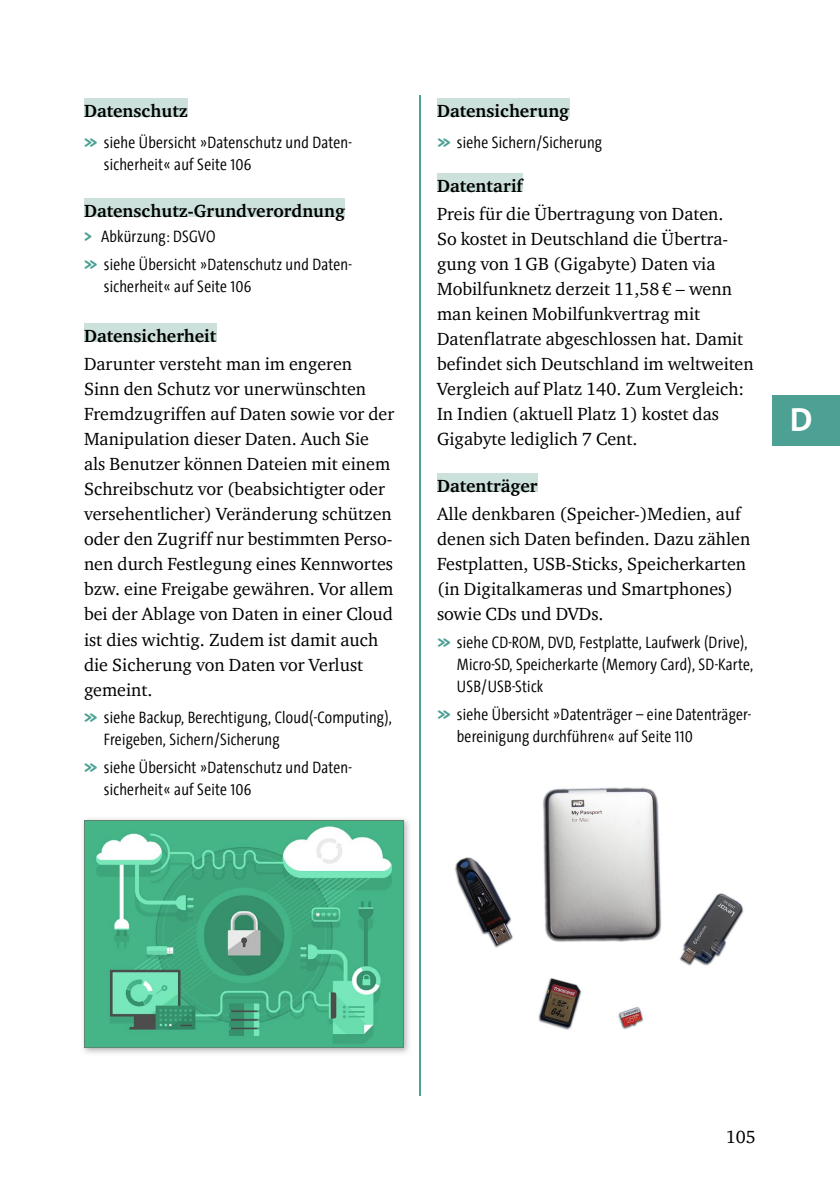
<style>
.page{position:relative;width:840px;height:1191px;background:#fff}
.page>*{position:absolute;margin:0;border:0;box-sizing:border-box;transform-origin:0 0}
.t1{font:700 34px "The Sans Os F";color:#fff}
.t2{font:18px/25px "Charter ITC Std";color:#000}
.t3{font:700 18px "Charter ITC Std";color:#000}
.t4{font:300 16.8px/22px "The Sans Cd LF4";letter-spacing:.015em;color:#000}
.s1{font-family:"Galileo Callout TS 2";font-weight:400;font-size:10px;color:#4ca094}
</style>
<div class="page">
<hr style="left:419px;top:95px;width:1px;height:1000px;background:#4ca094">
<div style="left:772px;top:395px;width:67px;height:50px;background:#4ca094"></div>
<div style="left:84px;top:99px;width:104px;height:18px;background:#cce1dc"></div>
<div style="left:84px;top:199px;width:261px;height:18px;background:#cce1dc"></div>
<div style="left:84px;top:324px;width:132px;height:18px;background:#cce1dc"></div>
<img style="left:83px;top:818px;width:326px;height:236px">
<svg style="left:84px;top:820px;width:319px;height:228px;background:#56b58e"></svg>
<div style="left:437px;top:99px;width:132px;height:18px;background:#cce1dc"></div>
<div style="left:437px;top:174px;width:85px;height:18px;background:#cce1dc"></div>
<div style="left:437px;top:474px;width:100px;height:18px;background:#cce1dc"></div>
<img style="left:455px;top:787px;width:289px;height:243px">
<p class="t3" style="left:84px;top:99px;width:105px">Datenschutz</p>
<p class="t4" style="left:104px;top:131px;width:249px;text-indent:-20px"><span class="s1">?</span> siehe Übersicht »Datenschutz und Daten&shy;sicherheit« auf Seite 106</p>
<p class="t3" style="left:84px;top:199px;width:262px">Datenschutz-Grundverordnung</p>
<p class="t4" style="left:84px;top:222px;width:269px;line-height:27.6px"><span class="s1">&gt;</span> Abkürzung: DSGVO<br><span class="s1">?</span> siehe Übersicht »Datenschutz und Daten-</p>
<p class="t4" style="left:104px;top:275px;width:149px">sicherheit« auf Seite 106</p>
<p class="t3" style="left:84px;top:324px;width:134px">Datensicherheit</p>
<p class="t2" style="left:84px;top:351px;width:312px">Darunter versteht man im engeren<br>Sinn den Schutz vor unerwünschten Fremdzugriffen auf Daten sowie vor der Manipulation dieser Daten. Auch Sie als Benutzer können Dateien mit einem Schreibschutz vor (beabsichtigter oder versehentlicher) Veränderung schützen oder den Zugriff nur bestimmten Perso&shy;nen durch Festlegung eines Kennwortes bzw. eine Freigabe gewähren. Vor allem bei der Ablage von Daten in einer Cloud ist dies wichtig. Zudem ist damit auch die Sicherung von Daten vor Verlust gemeint.</p>
<p class="t4" style="left:104px;top:706px;width:289px;text-indent:-20px"><span class="s1">?</span> siehe Backup, Berechtigung, Cloud(-Computing),<br>Freigeben, Sichern/Sicherung</p>
<p class="t4" style="left:104px;top:755px;width:249px;text-indent:-20px"><span class="s1">?</span> siehe Übersicht »Datenschutz und Daten&shy;sicherheit« auf Seite 106</p>
<p class="t3" style="left:437px;top:99px;width:134px">Datensicherung</p>
<p class="t4" style="left:437px;top:131px;width:166px"><span class="s1">?</span> siehe Sichern/Sicherung</p>
<p class="t3" style="left:437px;top:174px;width:87px">Datentarif</p>
<p class="t2" style="left:437px;top:201px;width:318px">Preis für die Übertragung von Daten.<br>So kostet in Deutschland die Übertra&shy;gung von 1GB (Gigabyte) Daten via Mobilfunknetz derzeit 11,58€ – wenn man keinen Mobilfunkvertrag mit Datenflatrate abgeschlossen hat. Damit befindet sich Deutschland im weltweiten Vergleich auf Platz 140. Zum Vergleich:<br>In Indien (aktuell Platz 1) kostet das Gigabyte lediglich 7 Cent.</p>
<p class="t3" style="left:437px;top:474px;width:102px">Datenträger</p>
<p class="t2" style="left:437px;top:501px;width:314px">Alle denkbaren (Speicher-)Medien, auf denen sich Daten befinden. Dazu zählen Festplatten, USB-Sticks, Speicherkarten (in Digitalkameras und Smartphones) sowie CDs und DVDs.</p>
<p class="t4" style="left:456px;top:631px;width:298px;text-indent:-20px"><span class="s1">?</span> siehe CD-ROM, DVD, Festplatte, Laufwerk (Drive),<br>Micro-SD, Speicherkarte (Memory Card), SD-Karte,<br>USB/USB-Stick</p>
<p class="t4" style="left:456px;top:702px;width:295px;text-indent:-20px"><span class="s1">?</span> siehe Übersicht »Datenträger – eine Datenträger&shy;bereinigung durchführen« auf Seite 110</p>
<h1 class="t1" style="left:789px;top:398px;width:24px">D</h1>
<p class="t2" style="left:725px;top:1124px;width:32px">105</p>
</div>
